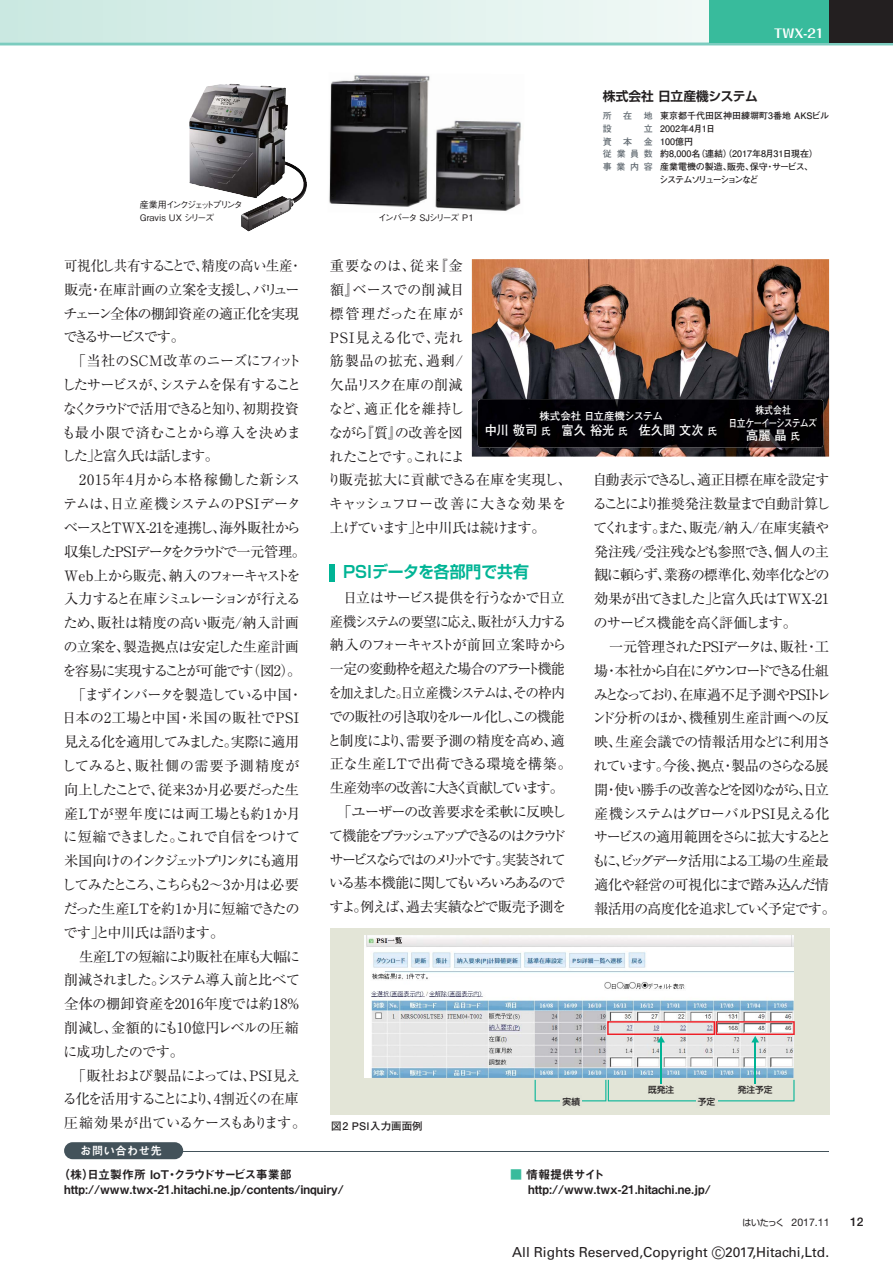
<style>
.page{position:relative;width:893px;height:1263px;background:#fff}
.page>*{position:absolute;margin:0;border:0;box-sizing:border-box;transform-origin:0 0}
.t1{font:16.5px "Shin Go Pro De Bold 90 pv RKSJ H";color:#00b495;scale:.96 1}
.t2{font:14.25px/23.9px "Ryumin Pro Regular 90 pv RKSJ H";letter-spacing:-.075em;color:#231f20;text-align:justify}
.t3{font:14.25px/23.9px "Ryumin Pro Regular 90 pv RKSJ H";letter-spacing:-.11em;color:#231f20;text-align:center}
.t4{font:14.25px/23.9px "Ryumin Pro Regular 90 pv RKSJ H";letter-spacing:-.03em;color:#231f20}
.t5{font:14.25px "Ryumin Pro Regular 90 pv RKSJ H";letter-spacing:-.04em;color:#231f20}
.t6{font:14.25px "Ryumin Pro Regular 90 pv RKSJ H";letter-spacing:-.115em;color:#231f20}
.t7{font:14.25px "Ryumin Pro Regular 90 pv RKSJ H";letter-spacing:-.105em;color:#231f20}
.t8{font:14.25px "Ryumin Pro Regular 90 pv RKSJ H";letter-spacing:-.02em;color:#231f20}
.t9{font:14.25px "Ryumin Pro Regular 90 pv RKSJ H";letter-spacing:-.055em;color:#231f20}
.t10{font:14.25px "Ryumin Pro Regular 90 pv RKSJ H";letter-spacing:-.075em;color:#231f20;scale:.95 1}
.t11{font:14.25px "Ryumin Pro Regular 90 pv RKSJ H";letter-spacing:-.19em;color:#231f20}
.t12{font:14.25px "Ryumin Pro Regular 90 pv RKSJ H";letter-spacing:-.205em;color:#231f20}
.t13{font:14.25px "Ryumin Pro Regular 90 pv RKSJ H";letter-spacing:-.13em;color:#231f20}
.t14{font:14.25px "Ryumin Pro Regular 90 pv RKSJ H";letter-spacing:.01em;color:#231f20}
.t15{font:14.25px "Ryumin Pro Regular 90 pv RKSJ H";letter-spacing:-.12em;color:#231f20}
.t16{font:14.25px "Ryumin Pro Regular 90 pv RKSJ H";letter-spacing:.005em;color:#231f20}
.t17{font:14.25px "Ryumin Pro Regular 90 pv RKSJ H";letter-spacing:-.135em;color:#231f20}
.t18{font:14.25px "Ryumin Pro Regular 90 pv RKSJ H";letter-spacing:-.05em;color:#231f20}
.t19{font:14.25px "Ryumin Pro Regular 90 pv RKSJ H";letter-spacing:-.015em;color:#231f20}
.t20{font:14.25px "Ryumin Pro Regular 90 pv RKSJ H";letter-spacing:.015em;color:#231f20}
.t21{font:14.25px "Ryumin Pro Regular 90 pv RKSJ H";letter-spacing:.02em;color:#231f20}
.t22{font:14.25px "Ryumin Pro Regular 90 pv RKSJ H";letter-spacing:-.035em;color:#231f20}
.t23{font:14.25px "Ryumin Pro Regular 90 pv RKSJ H";letter-spacing:.055em;color:#231f20}
.t24{font:14.25px "Ryumin Pro Regular 90 pv RKSJ H";letter-spacing:-.155em;color:#231f20}
.t25{font:14.25px "Ryumin Pro Regular 90 pv RKSJ H";letter-spacing:-.18em;color:#231f20}
.t26{font:13.8px "Univers";color:#231f20}
.t27{font:12.9px "Futo Go B101 Pro Bold 90 pv RKSJ H";color:#fff;scale:.95 1}
.t28{font:12.75px "Shin Go Pro De Bold 90 pv RKSJ H";letter-spacing:-.005em;color:#231f20}
.t29{font:12px/15px "Midashi Go Pro MB31 90 pv RKSJ H";color:#231f20}
.t30{font:12px "Folk Pro Bold 90 pv RKSJ H";color:#fff}
.t31{font:500 12px "Helvetica Neue LT Std";color:#231f20}
.t32{font:11.7px "Mi Go MB1 Std De Bold 90 pv RKSJ H";color:#fff}
.t33{font:10.5px/12.8px "Futo Go B101 Pro Bold 90 pv RKSJ H";letter-spacing:-.085em;color:#fff;text-align:center;scale:.85 1}
.t34{font:10.5px "Helvetica Neue LT Std";color:#231f20}
.t35{font:10.5px "Futo Go B101 Pro Bold 90 pv RKSJ H";letter-spacing:-.035em;color:#fff}
.t36{font:10.5px "Futo Go B101 Pro Bold 90 pv RKSJ H";color:#231f20}
.t37{font:9px/12.8px "Futo Go B101 Pro Bold 90 pv RKSJ H";color:#231f20}
.t38{font:9px/12.8px "Gothic BBB Pro Medium 90 pv RKSJ H";letter-spacing:-.165em;color:#231f20}
.t39{font:9px/12.8px "Futo Go B101 Pro Bold 90 pv RKSJ H";letter-spacing:.51em;color:#606970;text-align:justify}
.t40{font:9px "Gothic BBB Pro Medium 90 pv RKSJ H";letter-spacing:-.145em;color:#231f20}
.t41{font:8.7px "UD Shin Go NT Pro Medium 90 pv RKSJ H";color:#231f20}
.s1{font-size:10.05px}
.s2{color:#38bb9c}
.s3{font-family:"Shin Go Pro Regular 90 pv RKSJ H";font-size:9px}
.s4{font-size:16.95px}
</style>
<div class="page">
<div style="left:64px;top:1142px;width:119px;height:17px;background:#43525a;border-radius:9px"></div>
<hr style="left:168px;top:1151px;width:661px;height:1px;background:#43525a">
<div style="left:330px;top:928px;width:499px;height:187px;background:#e3e5d7"></div>
<img style="left:472px;top:259px;width:357px;height:198px">
<div style="left:478px;top:399px;width:345px;height:48px;background:#020105;border-radius:3px"></div>
<div style="left:330px;top:565px;width:5px;height:17px;background:#00b495"></div>
<img style="left:365px;top:936px;width:428px;height:142px">
<hr style="left:661px;top:1041px;width:1px;height:43px;background:#00b495">
<hr style="left:755px;top:1041px;width:1px;height:43px;background:#00b495">
<svg style="left:607px;top:1021px;width:188px;height:21px"></svg>
<svg style="left:535px;top:1080px;width:259px;height:21px"></svg>
<div style="left:560px;top:1095px;width:22px;height:12px;background:#e1e3d6"></div>
<svg style="left:0;top:0;width:710px;height:42px"></svg>
<hr style="left:0;top:42px;width:893px;height:3px;background:#7cccbf">
<div style="left:719px;top:0;width:174px;height:42px;background:#231f20"></div>
<div style="left:710px;top:0;width:119px;height:42px;background:#38bb9c"></div>
<img style="left:329px;top:75px;width:192px;height:136px">
<img style="left:189px;top:84px;width:114px;height:148px">
<p class="t30" style="left:774px;top:29px;width:51px">TWX-21</p>
<p class="t38" style="left:140px;top:200px;width:105px">産業用インクジェットプリンタ<br>Gravis UX シリーズ</p>
<p class="t10" style="left:64px;top:260px;width:253px">可視化し共有することで、精度の高い生産・</p>
<p class="t9" style="left:64px;top:284px;width:237px">販売・在庫計画の立案を支援し、バリュー</p>
<p class="t2" style="left:64px;top:303px;width:237px">チェーン全体の棚卸資産の適正化を実現</p>
<p class="t25" style="left:63px;top:332px;width:123px">できるサービスです。</p>
<p class="t19" style="left:72px;top:355px;width:231px">「当社のSCM改革のニーズにフィット</p>
<p class="t3" style="left:62px;top:375px;width:241px">したサービスが、システムを保有すること</p>
<p class="t11" style="left:63px;top:403px;width:238px">なくクラウドで活用できると知り、初期投資</p>
<p class="t8" style="left:62px;top:427px;width:241px">も最小限で済むことから導入を決めま</p>
<p class="t24" style="left:62px;top:451px;width:159px">した」と富久氏は話します。</p>
<p class="t20" style="left:79px;top:475px;width:223px">2015年4月から本格稼働した新シス</p>
<p class="t5" style="left:63px;top:498px;width:239px">テムは、日立産機システムのPSIデータ</p>
<p class="t2" style="left:64px;top:517px;width:238px">ベースとTWX-21を連携し、海外販社から</p>
<p class="t2" style="left:64px;top:541px;width:244px">収集したPSIデータをクラウドで一元管理。</p>
<p class="t6" style="left:64px;top:570px;width:238px">Web上から販売、納入のフォーキャストを</p>
<p class="t15" style="left:64px;top:594px;width:238px">入力すると在庫シミュレーションが行える</p>
<p class="t5" style="left:63px;top:617px;width:237px">ため、販社は精度の高い販売/納入計画</p>
<p class="t8" style="left:63px;top:641px;width:237px">の立案を、製造拠点は安定した生産計画</p>
<p class="t2" style="left:63px;top:660px;width:240px">を容易に実現することが可能です（図2）。</p>
<p class="t7" style="left:72px;top:689px;width:232px">「まずインバータを製造している中国・</p>
<p class="t16" style="left:62px;top:713px;width:238px">日本の2工場と中国・米国の販社でPSI</p>
<p class="t6" style="left:64px;top:736px;width:237px">見える化を適用してみました。実際に適用</p>
<p class="t23" style="left:62px;top:760px;width:239px">してみると、販社側の需要予測精度が</p>
<p class="t2" style="left:64px;top:779px;width:237px">向上したことで、従来3か月必要だった生</p>
<p class="t21" style="left:64px;top:808px;width:238px">産LTが翌年度には両工場とも約1か月</p>
<p class="t22" style="left:63px;top:832px;width:238px">に短縮できました。これで自信をつけて</p>
<p class="t12" style="left:64px;top:855px;width:237px">米国向けのインクジェットプリンタにも適用</p>
<p class="t13" style="left:62px;top:879px;width:239px">してみたところ、こちらも2～3か月は必要</p>
<p class="t2" style="left:63px;top:898px;width:238px">だった生産LTを約1か月に短縮できたの</p>
<p class="t9" style="left:63px;top:927px;width:162px">です」と中川氏は語ります。</p>
<p class="t2" style="left:79px;top:946px;width:223px">生産LTの短縮により販社在庫も大幅に</p>
<p class="t17" style="left:64px;top:975px;width:237px">削減されました。システム導入前と比べて</p>
<p class="t14" style="left:64px;top:998px;width:237px">全体の棚卸資産を2016年度では約18%</p>
<p class="t5" style="left:64px;top:1022px;width:237px">削減し、金額的にも10億円レベルの圧縮</p>
<p class="t2" style="left:63px;top:1041px;width:123px">に成功したのです。</p>
<p class="t18" style="left:72px;top:1070px;width:230px">「販社および製品によっては、PSI見え</p>
<p class="t7" style="left:63px;top:1094px;width:238px">る化を活用することにより、4割近くの在庫</p>
<p class="t2" style="left:64px;top:1113px;width:244px">圧縮効果が出ているケースもあります。</p>
<p class="t32" style="left:80px;top:1146px;width:83px">お問い合わせ先</p>
<p class="t40" style="left:378px;top:214px;width:97px">インバータ SJシリーズ P1</p>
<p class="t28" style="left:603px;top:91px;width:157px">株式会社 日立産機システム</p>
<p class="t37" style="left:659px;top:111px;width:171px">東京都千代田区神田練塀町3番地 AKSビル<br>2002年4月1日<br>100億円<br>約8,000名（連結）（2017年8月31日現在）<br>産業電機の製造、販売、保守・サービス、<br>システムソリューションなど</p>
<p class="t39" style="left:603px;top:111px;width:10px">所</p>
<p class="t39" style="left:623px;top:111px;width:10px">在</p>
<p class="t39" style="left:644px;top:111px;width:10px">地</p>
<p class="t39" style="left:603px;top:123px;width:10px">設</p>
<p class="t39" style="left:644px;top:123px;width:10px">立</p>
<p class="t39" style="left:603px;top:136px;width:10px">資</p>
<p class="t39" style="left:623px;top:136px;width:10px">本</p>
<p class="t39" style="left:603px;top:136px;width:51px;text-indent:41px">金従業員数事業内容</p>
<p class="t4" style="left:327px;top:256px;width:247px">重要なのは、従来『金<br>額』ベースでの削減目<br>標管理だった在庫が<br>PSI見える化で、売れ<br>筋製品の拡充、過剰/<br>欠品リスク在庫の削減<br>など、適正化を維持し<br>ながら『質』の改善を図<br>れたことです。これによ<br>り販売拡大に貢献できる在庫を実現し、キャッシュフロー改善に大きな効果を上げています」と中川氏は続けます。</p>
<p class="t1" style="left:343px;top:565px;width:195px">PSIデータを各部門で共有</p>
<p class="t3" style="left:328px;top:587px;width:246px">日立はサービス提供を行うなかで日立<br>産機システムの要望に応え、販社が入力する納入のフォーキャストが前回立案時から一定の変動枠を超えた場合のアラート機能を加えました。日立産機システムは、その枠内での販社の引き取りをルール化し、この機能と制度により、需要予測の精度を高め、適正な生産LTで出荷できる環境を構築。生産効率の改善に大きく貢献しています。「ユーザーの改善要求を柔軟に反映して機能をブラッシュアップできるのはクラウドサービスならではのメリットです。実装されている基本機能に関してもいろいろあるのですよ。例えば、過去実績などで販売予測を</p>
<p class="t33" style="left:729px;top:405px;width:106px">株式会社<br>日立ケーイーシステムズ</p>
<p class="t35" style="left:539px;top:412px;width:125px">株式会社 日立産機システム</p>
<p class="t27" style="left:485px;top:425px;width:246px">中川 敬司 <span class="s1">氏</span> 富久 裕光 <span class="s1">氏</span> 佐久間 文次 <span class="s1">氏</span></p>
<p class="t27" style="left:746px;top:431px;width:58px">高麗 晶 <span class="s1">氏</span></p>
<p class="t2" style="left:593px;top:470px;width:239px">自動表示できるし、適正目標在庫を設定することにより推奨発注数量まで自動計算してくれます。また、販売/納入/在庫実績や発注残/受注残なども参照でき、個人の主観に頼らず、業務の標準化、効率化などの効果が出てきました」と富久氏はTWX-21のサービス機能を高く評価します。</p>
<p class="t2" style="left:592px;top:637px;width:246px;text-align:left;text-indent:17px">一元管理されたPSIデータは、販社・工場・本社から自在にダウンロードできる仕組みとなっており、在庫過不足予測やPSIトレンド分析のほか、機種別生産計画への反映、生産会議での情報活用などに利用されています。今後、拠点・製品のさらなる展開・使い勝手の改善などを図りながら、日立産機システムはグローバルPSI見える化サービスの適用範囲をさらに拡大するとともに、ビッグデータ活用による工場の生産最適化や経営の可視化にまで踏み込んだ情報活用の高度化を追求していく予定です。</p>
<p class="t41" style="left:648px;top:1087px;width:28px">既発注</p>
<p class="t41" style="left:738px;top:1087px;width:36px">発注予定</p>
<p class="t36" style="left:331px;top:1122px;width:93px">図2 PSI入力画面例</p>
<p class="t41" style="left:563px;top:1098px;width:19px">実績</p>
<p class="t41" style="left:698px;top:1098px;width:19px">予定</p>
<p class="t29" style="left:64px;top:1168px;width:281px;text-indent:-6px">（株）日立製作所 IoT・クラウドサービス事業部http://www.twx-21.hitachi.ne.jp/contents/inquiry/</p>
<p class="t29" style="left:528px;top:1168px;width:184px;text-indent:-18px"><span class="s2">■</span> 情報提供サイトhttp://www.twx-21.hitachi.ne.jp/</p>
<p class="t34" style="left:742px;top:1216px;width:89px"><span class="s3">はいたっく</span> 2017.11</p>
<p class="t31" style="left:850px;top:1215px;width:15px">12</p>
<p class="t26" style="left:512px;top:1247px;width:318px">All Rights Reserved,Copyright <span class="s4">©</span>2017,Hitachi,Ltd.</p>
</div>
